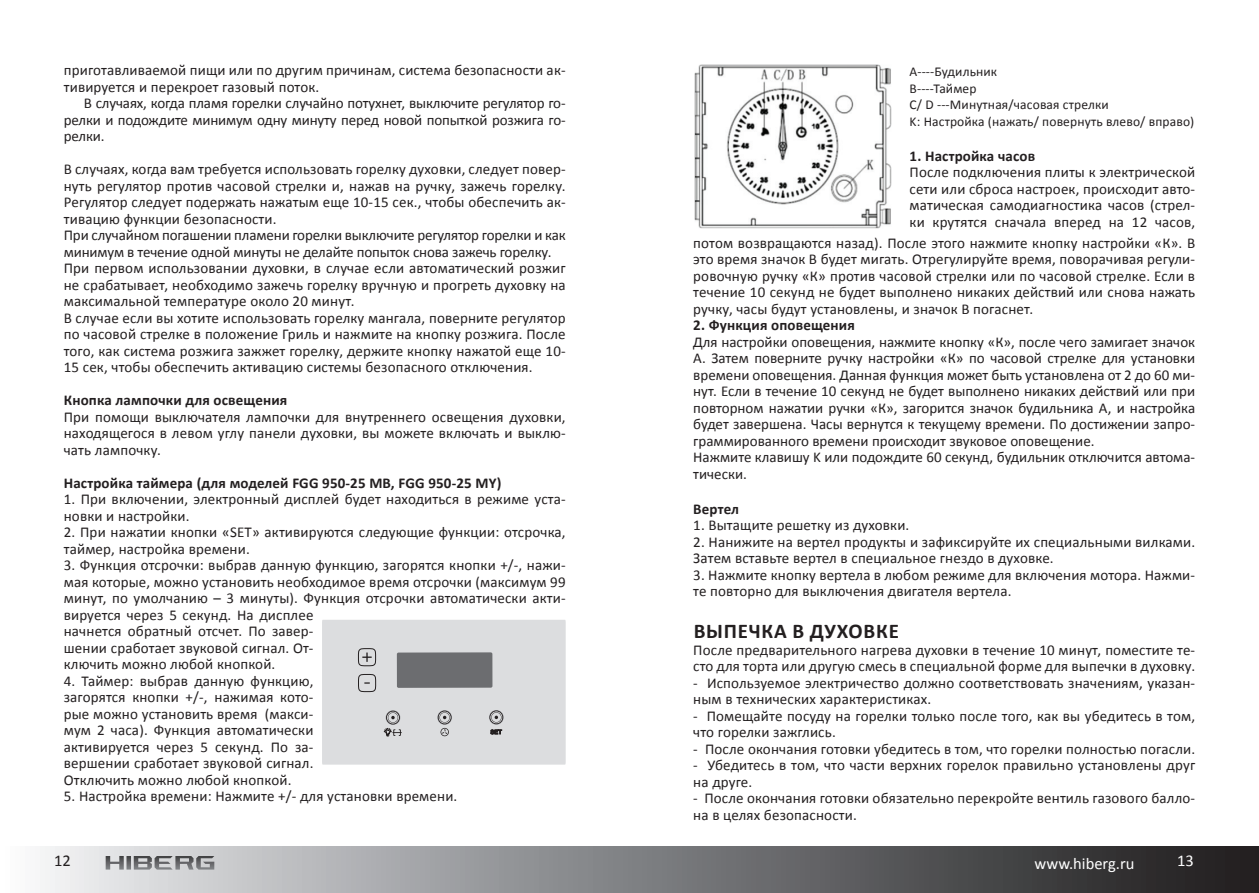
<style>
.page{position:relative;width:1259px;height:893px;background:#fff}
.page>*{position:absolute;margin:0;border:0;box-sizing:border-box;transform-origin:0 0}
.t1{font:700 21px "Calibri";letter-spacing:.04em;color:#231f20}
.t2{font:16.5px "Calibri";color:#fff}
.t3{font:16.5px "Calibri";color:#231f20}
.t4{font:15px/16.5px "Calibri";letter-spacing:.01em;color:#231f20}
.t5{font:700 15px "Calibri";letter-spacing:.01em;color:#231f20}
.t6{font:13.5px/16.5px "Calibri";letter-spacing:.01em;color:#231f20}
</style>
<div class="page">
<div style="left:0;top:846px;width:1259px;height:47px;background:linear-gradient(to right,#f1f3f6,#171618)"></div>
<svg style="left:106px;top:856px;width:18px;height:14px"></svg>
<svg style="left:126px;top:856px;width:5px;height:14px"></svg>
<svg style="left:134px;top:856px;width:80px;height:14px"></svg>
<svg style="left:322px;top:620px;width:244px;height:145px;background:#cecfd1"></svg>
<img style="left:694px;top:65px;width:197px;height:164px">
<p class="t4" style="left:64px;top:62px;width:503px">приготавливаемой пищи или по другим причинам, система безопасности ак&shy;тивируется и перекроет газовый поток.</p>
<p class="t4" style="left:64px;top:95px;width:503px;text-align:justify;text-indent:20px">В случаях, когда пламя горелки случайно потухнет, выключите регулятор го&shy;релки и подождите минимум одну минуту перед новой попыткой розжига го&shy;релки.</p>
<p class="t4" style="left:64px;top:161px;width:503px">В случаях, когда вам требуется использовать горелку духовки, следует повер&shy;нуть регулятор против часовой стрелки и, нажав на ручку, зажечь горелку.<br>Регулятор следует подержать нажатым еще 10-15 сек., чтобы обеспечить ак&shy;тивацию функции безопасности.<br>При случайном погашении пламени горелки выключите регулятор горелки и как минимум в течение одной минуты не делайте попыток снова зажечь горелку.<br>При первом использовании духовки, в случае если автоматический розжиг не срабатывает, необходимо зажечь горелку вручную и прогреть духовку на максимальной температуре около 20 минут.<br>В случае если вы хотите использовать горелку мангала, поверните регулятор по часовой стрелке в положение Гриль и нажмите на кнопку розжига. После того, как система розжига зажжет горелку, держите кнопку нажатой еще 10- 15 сек, чтобы обеспечить активацию системы безопасного отключения.</p>
<p class="t5" style="left:64px;top:390px;width:225px">Кнопка лампочки для освещения</p>
<p class="t4" style="left:64px;top:408px;width:503px;text-align:justify">При помощи выключателя лампочки для внутреннего освещения духовки, находящегося в левом углу панели духовки, вы можете включать и выклю&shy;чать лампочку.</p>
<p class="t5" style="left:64px;top:473px;width:439px">Настройка таймера (для моделей FGG 950-25 MB, FGG 950-25 MY)</p>
<p class="t4" style="left:64px;top:491px;width:503px">1. При включении, электронный дисплей будет находиться в режиме уста&shy;новки и настройки.</p>
<p class="t4" style="left:64px;top:524px;width:503px">2. При нажатии кнопки «SET» активируются следующие функции: отсрочка, таймер, настройка времени.</p>
<p class="t4" style="left:64px;top:557px;width:503px">3. Функция отсрочки: выбрав данную функцию, загорятся кнопки +/-, нажи&shy;мая которые, можно установить необходимое время отсрочки (максимум 99 минут, по умолчанию – 3 минуты). Функция отсрочки автоматически акти&shy;вируется через 5 секунд. На дисплее<br>начнется обратный отсчет. По завер-<br>шении сработает звуковой сигнал. От-<br>ключить можно любой кнопкой.</p>
<p class="t4" style="left:64px;top:672px;width:251px;text-align:justify">4. Таймер: выбрав данную функцию, загорятся кнопки +/-, нажимая кото&shy;рые можно установить время (макси&shy;мум 2 часа). Функция автоматически активируется через 5 секунд. По за&shy;вершении сработает звуковой сигнал.<br>Отключить можно любой кнопкой.</p>
<p class="t4" style="left:64px;top:788px;width:395px">5. Настройка времени: Нажмите +/- для установки времени.</p>
<p class="t6" style="left:909px;top:63px;width:286px">A----Будильник<br>B----Таймер<br>C/ D ---Минутная/часовая стрелки<br>K: Настройка (нажать/ повернуть влево/ вправо)</p>
<p class="t5" style="left:909px;top:146px;width:127px">1. Настройка часов</p>
<p class="t4" style="left:909px;top:164px;width:287px;text-align:justify">После подключения плиты к электрической сети или сброса настроек, происходит авто&shy;матическая самодиагностика часов (стрел&shy;ки крутятся сначала вперед на 12 часов,</p>
<p class="t4" style="left:693px;top:235px;width:503px;text-align:justify">потом возвращаются назад). После этого нажмите кнопку настройки «К». В это время значок B будет мигать. Отрегулируйте время, поворачивая регули&shy;ровочную ручку «К» против часовой стрелки или по часовой стрелке. Если в течение 10 секунд не будет выполнено никаких действий или снова нажать ручку, часы будут установлены, и значок B погаснет.</p>
<p class="t5" style="left:693px;top:316px;width:163px">2. Функция оповещения</p>
<p class="t4" style="left:693px;top:334px;width:503px">Для настройки оповещения, нажмите кнопку «К», после чего замигает значок А. Затем поверните ручку настройки «К» по часовой стрелке для установки времени оповещения. Данная функция может быть установлена от 2 до 60 ми&shy;нут. Если в течение 10 секунд не будет выполнено никаких действий или при повторном нажатии ручки «К», загорится значок будильника A, и настройка будет завершена. Часы вернутся к текущему времени. По достижении запро&shy;граммированного времени происходит звуковое оповещение.<br>Нажмите клавишу K или подождите 60 секунд, будильник отключится автома&shy;тически.</p>
<p class="t5" style="left:693px;top:499px;width:47px">Вертел</p>
<p class="t4" style="left:693px;top:517px;width:218px">1. Вытащите решетку из духовки.</p>
<p class="t4" style="left:693px;top:534px;width:503px">2. Нанижите на вертел продукты и зафиксируйте их специальными вилками.<br>Затем вставьте вертел в специальное гнездо в духовке.</p>
<p class="t4" style="left:693px;top:567px;width:503px">3. Нажмите кнопку вертела в любом режиме для включения мотора. Нажми&shy;те повторно для выключения двигателя вертела.</p>
<h1 class="t1" style="left:693px;top:618px;width:145px">Выпечка в духо</h1>
<h1 class="t1" style="left:863px;top:618px;width:37px">вке</h1>
<p class="t4" style="left:693px;top:641px;width:503px">После предварительного нагрева духовки в течение 10 минут, поместите те&shy;сто для торта или другую смесь в специальной форме для выпечки в духовку.</p>
<p class="t4" style="left:693px;top:674px;width:503px">- Используемое электричество должно соответствовать значениям, указан&shy;ным в технических характеристиках.</p>
<p class="t4" style="left:693px;top:707px;width:503px">- Помещайте посуду на горелки только после того, как вы убедитесь в том, что горелки зажглись.</p>
<p class="t4" style="left:693px;top:740px;width:503px">- После окончания готовки убедитесь в том, что горелки полностью погасли.</p>
<p class="t4" style="left:693px;top:757px;width:503px">- Убедитесь в том, что части верхних горелок правильно установлены друг на друге.</p>
<p class="t4" style="left:693px;top:790px;width:503px">- После окончания готовки обязательно перекройте вентиль газового балло&shy;на в целях безопасности.</p>
<p class="t3" style="left:54px;top:850px;width:18px">12</p>
<p class="t2" style="left:1034px;top:853px;width:101px">www.hiberg.ru</p>
<p class="t2" style="left:1177px;top:850px;width:18px">13</p>
</div>
